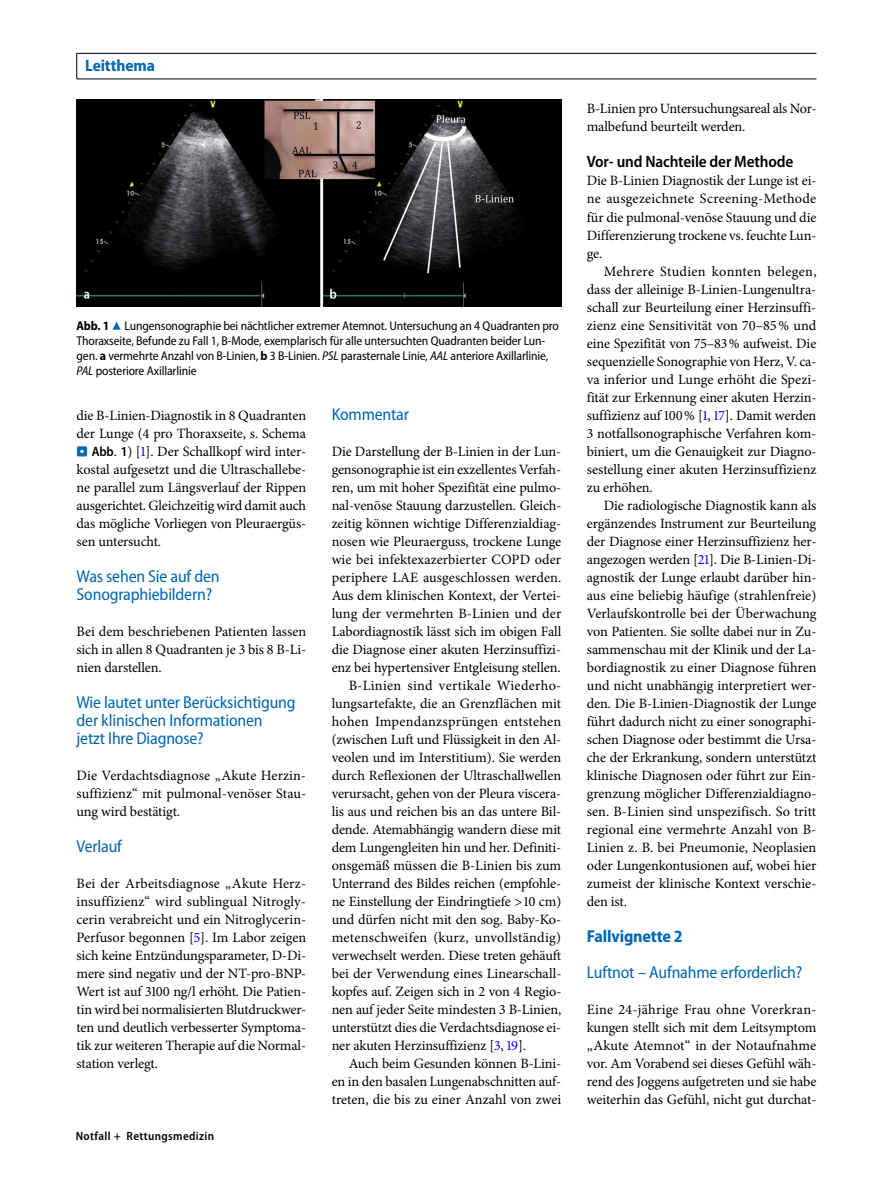
<style>
.page{position:relative;width:893px;height:1187px;background:#fff}
.page>*{position:absolute;margin:0;border:0;box-sizing:border-box;transform-origin:0 0}
.t1{font:semi-condensed 17.25px/18px "Myriad Pro";letter-spacing:-.01em;color:#0066b3}
.t2{font:700 semi-condensed 17.25px "Myriad Pro";letter-spacing:-.01em;color:#0066b3}
.t3{font:600 semi-condensed 16.5px "Myriad Pro";letter-spacing:-.01em;color:#000}
.t4{font:700 semi-condensed 16.5px "Myriad Pro";letter-spacing:-.005em;color:#0066b3}
.t5{font:14.25px/18px "Minion Pro";letter-spacing:-.01em;color:#000;text-align:justify}
.t6{font:14.25px "Minion Pro";letter-spacing:.01em;color:#000}
.t7{font:14.25px "Minion Pro";letter-spacing:.02em;color:#000}
.t8{font:14.25px "Minion Pro";letter-spacing:.015em;color:#000}
.t9{font:semi-condensed 12.75px/15px "Myriad Pro";letter-spacing:-.01em;color:#000}
.t10{font:600 semi-condensed 12px "Myriad Pro";letter-spacing:.03em;color:#000}
.s1{font-weight:700}
.s2{font-family:"Blik Buttons";font-stretch:normal;font-size:13.5px;color:#0066b3}
.s3{font-style:italic}
.s4{font-family:"Blik Buttons";font-size:13.5px;color:#0066b3}
.s5{font-family:"Myriad Pro";font-weight:600;font-stretch:semi-condensed;font-size:13.5px}
.s6{color:#00f}
.s7{font-size:18px}
</style>
<div class="page">
<img style="left:77px;top:100px;width:484px;height:207px">
<hr style="left:77px;top:53px;width:739px;height:1px;background:#000">
<svg style="left:76px;top:54px;width:1px;height:25px"></svg>
<hr style="left:77px;top:79px;width:739px;height:1px;background:#000">
<p class="t4" style="left:85px;top:56px;width:71px">Leitthema</p>
<p class="t9" style="left:77px;top:319px;width:484px"><span class="s1">Abb. 1</span> <span class="s2">8</span> Lungensonographie bei nächtlicher extremer Atemnot. Untersuchung an 4 Quadranten pro Thoraxseite, Befunde zu Fall 1, B-Mode, exemplarisch für alle untersuchten Quadranten beider Lun&shy;gen. <span class="s1">a</span> vermehrte Anzahl von B-Linien, <span class="s1">b</span> 3 B-Linien. <span class="s3">PSL</span> parasternale Linie, <span class="s3">AAL</span> anteriore Axillarlinie, <span class="s3">PAL</span> posteriore Axillarlinie</p>
<p class="t5" style="left:77px;top:406px;width:231px">die B-Linien-Diagnostik in 8 Quadranten der Lunge (4 pro Thoraxseite, s. Schema <span class="s4">.</span> <span class="s5">Abb</span>. <span class="s5">1</span>) [<span class="s6">1</span>]. Der Schallkopf wird inter&shy;kostal aufgesetzt und die Ultraschallebe&shy;ne parallel zum Längsverlauf der Rippen ausgerichtet. Gleichzeitig wird damit auch das mögliche Vorliegen von Pleuraergüs&shy;sen untersucht.</p>
<p class="t1" style="left:77px;top:567px;width:145px">Was sehen Sie auf den<br>Sonographiebildern?</p>
<p class="t5" style="left:77px;top:622px;width:231px">Bei dem beschriebenen Patienten lassen sich in allen 8 Quadranten je 3 bis 8 B-Li&shy;nien darstellen.</p>
<p class="t1" style="left:77px;top:693px;width:221px">Wie lautet unter Berücksichtigung der klinischen Informationen<br>jetzt Ihre Diagnose?</p>
<p class="t5" style="left:77px;top:766px;width:231px">Die Verdachtsdiagnose „Akute Herzin&shy;suffizienz“ mit pulmonal-venöser Stau&shy;ung wird bestätigt.</p>
<p class="t1" style="left:77px;top:837px;width:47px">Verlauf</p>
<p class="t5" style="left:77px;top:874px;width:231px">Bei der Arbeitsdiagnose „Akute Herz&shy;insuffizienz“ wird sublingual Nitrogly&shy;cerin verabreicht und ein Nitroglycerin-Perfusor begonnen [<span class="s6">5</span>]. Im Labor zeigen sich keine Entzündungsparameter, D-Di&shy;mere sind negativ und der NT-pro-BNP-Wert ist auf 3100 ng/l erhöht. Die Patien&shy;tin wird bei normalisierten Blutdruckwer&shy;ten und deutlich verbesserter Symptoma&shy;tik zur weiteren Therapie auf die Normal&shy;station verlegt.</p>
<p class="t10" style="left:59px;top:1129px;width:157px"><span class="s7">2</span> Notfall + Rettungsmedizin</p>
<p class="t1" style="left:332px;top:405px;width:79px">Kommentar</p>
<p class="t5" style="left:332px;top:442px;width:231px">Die Darstellung der B-Linien in der Lun-</p>
<p class="t5" style="left:332px;top:460px;width:231px">gensonographie ist ein exzellentes Verfah-</p>
<p class="t5" style="left:332px;top:478px;width:231px">ren, um mit hoher Spezifität eine pulmo-</p>
<p class="t5" style="left:332px;top:496px;width:231px">nal-venöse Stauung darzustellen. Gleich-</p>
<p class="t5" style="left:332px;top:514px;width:231px">zeitig können wichtige Differenzialdiag-</p>
<p class="t5" style="left:332px;top:532px;width:231px">nosen wie Pleuraerguss, trockene Lunge</p>
<p class="t5" style="left:332px;top:550px;width:231px">wie bei infektexazerbierter COPD oder</p>
<p class="t6" style="left:332px;top:567px;width:231px">periphere LAE ausgeschlossen werden.</p>
<p class="t5" style="left:332px;top:586px;width:231px">Aus dem klinischen Kontext, der Vertei-</p>
<p class="t6" style="left:332px;top:603px;width:231px">lung der vermehrten B-Linien und der</p>
<p class="t5" style="left:332px;top:622px;width:231px">Labordiagnostik lässt sich im obigen Fall</p>
<p class="t5" style="left:332px;top:640px;width:231px">die Diagnose einer akuten Herzinsuffizi-</p>
<p class="t5" style="left:332px;top:658px;width:230px">enz bei hypertensiver Entgleisung stellen.</p>
<p class="t7" style="left:349px;top:675px;width:214px">B-Linien sind vertikale Wiederho-</p>
<p class="t5" style="left:332px;top:694px;width:231px">lungsartefakte, die an Grenzflächen mit</p>
<p class="t8" style="left:332px;top:711px;width:231px">hohen Impendanzsprüngen entstehen</p>
<p class="t5" style="left:332px;top:730px;width:231px">(zwischen Luft und Flüssigkeit in den Al-</p>
<p class="t5" style="left:332px;top:748px;width:231px">veolen und im Interstitium). Sie werden</p>
<p class="t5" style="left:332px;top:766px;width:231px">durch Reflexionen der Ultraschallwellen</p>
<p class="t5" style="left:332px;top:784px;width:231px">verursacht, gehen von der Pleura viscera-</p>
<p class="t5" style="left:332px;top:802px;width:231px">lis aus und reichen bis an das untere Bil-</p>
<p class="t5" style="left:332px;top:820px;width:231px">dende. Atemabhängig wandern diese mit</p>
<p class="t5" style="left:332px;top:838px;width:231px">dem Lungengleiten hin und her. Definiti-</p>
<p class="t5" style="left:332px;top:856px;width:231px">onsgemäß müssen die B-Linien bis zum</p>
<p class="t5" style="left:332px;top:874px;width:231px">Unterrand des Bildes reichen (empfohle-</p>
<p class="t5" style="left:332px;top:892px;width:231px">ne Einstellung der Eindringtiefe &gt;10 cm)</p>
<p class="t5" style="left:332px;top:910px;width:231px">und dürfen nicht mit den sog. Baby-Ko-</p>
<p class="t7" style="left:332px;top:927px;width:231px">metenschweifen (kurz, unvollständig)</p>
<p class="t5" style="left:332px;top:946px;width:231px">verwechselt werden. Diese treten gehäuft</p>
<p class="t5" style="left:332px;top:964px;width:231px">bei der Verwendung eines Linearschall-</p>
<p class="t5" style="left:332px;top:982px;width:231px">kopfes auf. Zeigen sich in 2 von 4 Regio-</p>
<p class="t5" style="left:332px;top:1000px;width:231px">nen auf jeder Seite mindesten 3 B-Linien,</p>
<p class="t5" style="left:332px;top:1018px;width:231px">unterstützt dies die Verdachtsdiagnose ei-</p>
<p class="t5" style="left:332px;top:1036px;width:196px">ner akuten Herzinsuffizienz [<span class="s6">3</span>, <span class="s6">19</span>].</p>
<p class="t5" style="left:349px;top:1054px;width:214px">Auch beim Gesunden können B-Lini-</p>
<p class="t5" style="left:332px;top:1072px;width:231px">en in den basalen Lungenabschnitten auf-</p>
<p class="t5" style="left:332px;top:1090px;width:231px">treten, die bis zu einer Anzahl von zwei</p>
<p class="t5" style="left:587px;top:100px;width:231px">B-Linien pro Untersuchungsareal als Nor&shy;malbefund beurteilt werden.</p>
<p class="t3" style="left:587px;top:153px;width:208px">Vor- und Nachteile der Methode</p>
<p class="t5" style="left:587px;top:172px;width:231px">Die B-Linien Diagnostik der Lunge ist ei&shy;ne ausgezeichnete Screening-Methode für die pulmonal-venöse Stauung und die Differenzierung trockene vs. feuchte Lun&shy;ge.</p>
<p class="t5" style="left:587px;top:262px;width:231px;text-indent:17px">Mehrere Studien konnten belegen, dass der alleinige B-Linien-Lungenultra&shy;schall zur Beurteilung einer Herzinsuffi&shy;zienz eine Sensitivität von 70–85% und eine Spezifität von 75–83% aufweist. Die sequenzielle Sonographie von Herz, V. ca&shy;va inferior und Lunge erhöht die Spezi&shy;fität zur Erkennung einer akuten Herzin&shy;suffizienz auf 100% [<span class="s6">1</span>, <span class="s6">17</span>]. Damit werden 3 notfallsonographische Verfahren kom&shy;biniert, um die Genauigkeit zur Diagno&shy;sestellung einer akuten Herzinsuffizienz zu erhöhen.</p>
<p class="t5" style="left:587px;top:496px;width:231px;text-indent:17px">Die radiologische Diagnostik kann als ergänzendes Instrument zur Beurteilung der Diagnose einer Herzinsuffizienz her&shy;angezogen werden [<span class="s6">21</span>]. Die B-Linien-Di&shy;agnostik der Lunge erlaubt darüber hin&shy;aus eine beliebig häufige (strahlenfreie)<br>Verlaufskontrolle bei der Überwachung von Patienten. Sie sollte dabei nur in Zu&shy;sammenschau mit der Klinik und der La&shy;bordiagnostik zu einer Diagnose führen und nicht unabhängig interpretiert wer&shy;den. Die B-Linien-Diagnostik der Lunge führt dadurch nicht zu einer sonographi&shy;schen Diagnose oder bestimmt die Ursa&shy;che der Erkrankung, sondern unterstützt klinische Diagnosen oder führt zur Ein&shy;grenzung möglicher Differenzialdiagno&shy;sen. B-Linien sind unspezifisch. So tritt regional eine vermehrte Anzahl von B-Linien z. B. bei Pneumonie, Neoplasien oder Lungenkontusionen auf, wobei hier zumeist der klinische Kontext verschie&shy;den ist.</p>
<p class="t2" style="left:587px;top:926px;width:98px">Fallvignette 2</p>
<p class="t1" style="left:587px;top:963px;width:217px">Luftnot – Aufnahme erforderlich?</p>
<p class="t5" style="left:587px;top:1000px;width:231px">Eine 24-jährige Frau ohne Vorerkran&shy;kungen stellt sich mit dem Leitsymptom „Akute Atemnot“ in der Notaufnahme vor. Am Vorabend sei dieses Gefühl wäh&shy;rend des Joggens aufgetreten und sie habe weiterhin das Gefühl, nicht gut durchat-</p>
</div>
